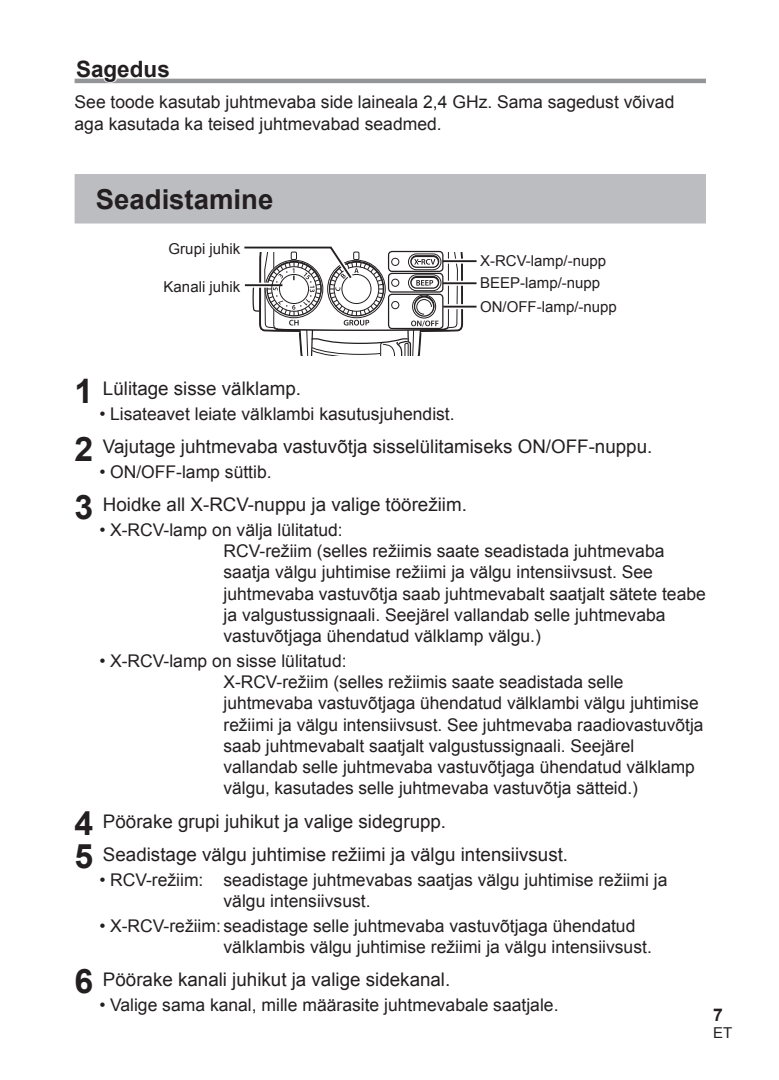
<style>
.page{position:relative;width:779px;height:1080px;background:#fff}
.page>*{position:absolute;margin:0;border:0;box-sizing:border-box;transform-origin:0 0}
.t1{font:700 27.5px "Arial";color:#231f20}
.t2{font:700 22.5px "Arial";color:#231f20}
.t3{font:18.75px/33.2px "Arial";color:#231f20}
.t4{font:17.5px/21.2px "Arial";color:#231f20}
.t5{font:700 17.5px "Arial";color:#231f20}
.t6{font:15px "Arial";color:#231f20}
.s1{color:#fff}
.s2{font-weight:700;font-size:33.75px}
</style>
<div class="page">
<hr style="left:75px;top:79px;width:630px;height:4px;background:#939598">
<div style="left:75px;top:174px;width:630px;height:49px;background:#bcbdc0"></div>
<div style="left:443px;top:304px;width:23px;height:5px;background:#bdbcbc"></div>
<hr style="left:443px;top:306px;width:33px;height:2px;background:#231f20">
<div style="left:442px;top:281px;width:24px;height:5px;background:#d4d3d4"></div>
<hr style="left:442px;top:282px;width:34px;height:2px;background:#231f20">
<div style="left:442px;top:259px;width:24px;height:5px;background:#e9e9e9"></div>
<hr style="left:442px;top:260px;width:34px;height:2px;background:#231f20">
<svg style="left:244px;top:246px;width:220px;height:110px"></svg>
<div style="left:388px;top:251px;width:55px;height:21px;border:1px solid #231f20;border-radius:4px"></div>
<div style="left:388px;top:273px;width:55px;height:20px;border:1px solid #231f20;border-radius:4px"></div>
<div style="left:388px;top:294px;width:55px;height:35px;border:1px solid #231f20;border-radius:4px"></div>
<p class="t2" style="left:76px;top:56px;width:95px"><span class="s1">S</span>agedus</p>
<p class="t4" style="left:75px;top:92px;width:601px">See toode kasutab juhtmevaba side laineala 2,4 GHz. Sama sagedust võivad aga kasutada ka teised juhtmevabad seadmed.</p>
<h1 class="t1" style="left:96px;top:184px;width:179px">Seadistamine</h1>
<p class="t6" style="left:168px;top:240px;width:73px">Grupi juhik</p>
<p class="t6" style="left:163px;top:278px;width:78px">Kanali juhik</p>
<p class="t6" style="left:480px;top:253px;width:127px">X-RCV-lamp/-nupp</p>
<p class="t6" style="left:480px;top:275px;width:122px">BEEP-lamp/-nupp</p>
<p class="t6" style="left:480px;top:298px;width:138px">ON/OFF-lamp/-nupp</p>
<p class="t3" style="left:75px;top:372px;width:228px"><span class="s2">1</span> Lülitage sisse välklamp.</p>
<p class="t4" style="left:99px;top:403px;width:356px">• Lisateavet leiate välklambi kasutusjuhendist.</p>
<p class="t3" style="left:75px;top:430px;width:579px"><span class="s2">2</span> Vajutage juhtmevaba vastuvõtja sisselülitamiseks ON/OFF-nuppu.</p>
<p class="t4" style="left:99px;top:461px;width:174px">• ON/OFF-lamp süttib.</p>
<p class="t3" style="left:75px;top:488px;width:394px"><span class="s2">3</span> Hoidke all X-RCV-nuppu ja valige töörežiim.</p>
<p class="t4" style="left:223px;top:519px;width:483px;text-indent:-124px">• X-RCV-lamp on välja lülitatud:<br>RCV-režiim (selles režiimis saate seadistada juhtmevaba saatja välgu juhtimise režiimi ja välgu intensiivsust. See juhtmevaba vastuvõtja saab juhtmevabalt saatjalt sätete teabe ja valgustussignaali. Seejärel vallandab selle juhtmevaba vastuvõtjaga ühendatud välklamp välgu.)</p>
<p class="t4" style="left:223px;top:650px;width:481px;text-indent:-124px">• X-RCV-lamp on sisse lülitatud:<br>X-RCV-režiim (selles režiimis saate seadistada selle juhtmevaba vastuvõtjaga ühendatud välklambi välgu juhtimise režiimi ja välgu intensiivsust. See juhtmevaba raadiovastuvõtja saab juhtmevabalt saatjalt valgustussignaali. Seejärel vallandab selle juhtmevaba vastuvõtjaga ühendatud välklamp välgu, kasutades selle juhtmevaba vastuvõtja sätteid.)</p>
<p class="t3" style="left:75px;top:804px;width:495px"><span class="s2">4</span> Pöörake grupi juhikut ja valige sidegrupp.<br><span class="s2">5</span> Seadistage välgu juhtimise režiimi ja välgu intensiivsust.</p>
<p class="t4" style="left:223px;top:869px;width:445px;text-indent:-124px">• RCV-režiim: seadistage juhtmevabas saatjas välgu juhtimise režiimi ja välgu intensiivsust.</p>
<p class="t4" style="left:223px;top:915px;width:429px;text-indent:-124px">• X-RCV-režiim: seadistage selle juhtmevaba vastuvõtjaga ühendatud välklambis välgu juhtimise režiimi ja välgu intensiivsust.</p>
<p class="t3" style="left:75px;top:963px;width:377px"><span class="s2">6</span> Pöörake kanali juhikut ja valige sidekanal.</p>
<p class="t4" style="left:99px;top:994px;width:460px">• Valige sama kanal, mille määrasite juhtmevabale saatjale.</p>
<p class="t5" style="left:712px;top:1005px;width:11px">7</p>
<p class="t6" style="left:712px;top:1025px;width:21px">ET</p>
</div>
